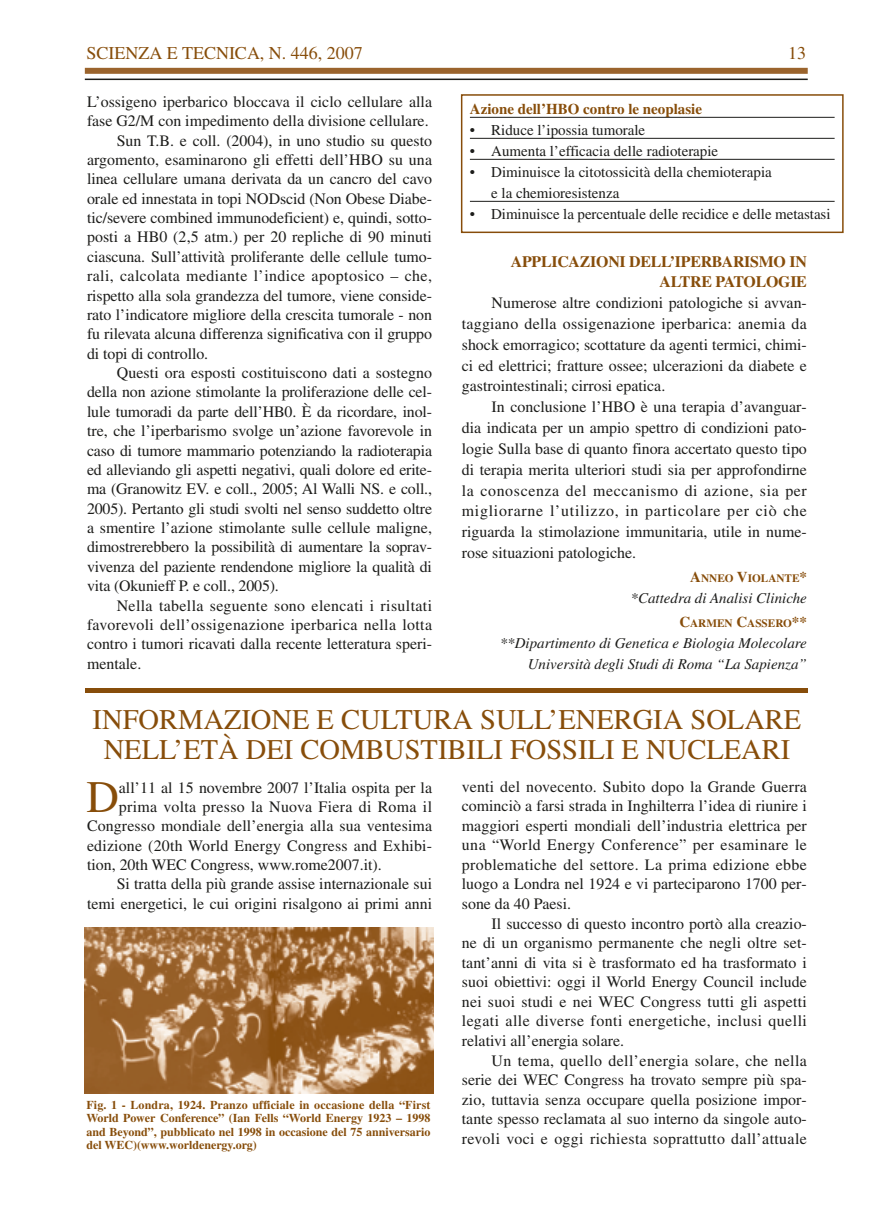
<style>
.page{position:relative;width:893px;height:1212px;background:#fff}
.page>*{position:absolute;margin:0;border:0;box-sizing:border-box;transform-origin:0 0}
.t1{font:45.15px "Times";color:#874d0a}
.t2{font:28.5px/30px "Times";color:#874d0a;text-align:center}
.t3{font:18px "Times";color:#874d0a}
.t4{font:15.9px/19.5px "Times";color:#1c1c1a;text-align:justify}
.t5{font:15.9px "Times";letter-spacing:.025em;color:#1c1c1a}
.t6{font:15.9px "Times";letter-spacing:.02em;color:#1c1c1a}
.t7{font:700 15.9px/20.9px "Times";letter-spacing:-.015em;color:#874d0a;text-align:right}
.t8{font:15px/21px "Times";color:#1c1c1a}
.t9{font:italic 15px/21px "Times";color:#1c1c1a;text-align:right}
.t10{font:700 15px "Times";color:#874d0a}
.t11{font:700 12px/13.5px "Times";color:#874d0a;text-align:justify}
.t12{font:700 11.25px "Times";color:#874d0a}
.s1{font-size:15px}
</style>
<div class="page">
<div style="left:85px;top:68px;width:723px;height:6px;background:#9b642d"></div>
<hr style="left:85px;top:79px;width:723px;height:1px;background:#1c1c1a">
<hr style="left:470px;top:117px;width:365px;height:1px;background:#1c1c1a">
<hr style="left:470px;top:138px;width:365px;height:1px;background:#1c1c1a">
<hr style="left:470px;top:159px;width:365px;height:1px;background:#1c1c1a">
<hr style="left:470px;top:201px;width:365px;height:1px;background:#1c1c1a">
<div style="left:461px;top:94px;width:383px;height:139px;border:2px solid #874d0a"></div>
<hr style="left:86px;top:688px;width:722px;height:4px;background:#874d0a">
<img style="left:85px;top:928px;width:348px;height:165px">
<p class="t3" style="left:86px;top:46px;width:278px">SCIENZA E TECNICA, N. 446, 2007</p>
<p class="t3" style="left:788px;top:46px;width:19px">13</p>
<p class="t4" style="left:87px;top:93px;width:347px">L’ossigeno iperbarico bloccava il ciclo cellulare alla</p>
<p class="t4" style="left:87px;top:113px;width:343px">fase G2/M con impedimento della divisione cellulare.</p>
<p class="t4" style="left:117px;top:132px;width:317px">Sun T.B. e coll. (2004), in uno studio su questo</p>
<p class="t4" style="left:87px;top:151px;width:347px">argomento, esaminarono gli effetti dell’HBO su una</p>
<p class="t4" style="left:87px;top:171px;width:347px">linea cellulare umana derivata da un cancro del cavo</p>
<p class="t4" style="left:87px;top:190px;width:347px">orale ed innestata in topi NODscid (Non Obese Diabe-</p>
<p class="t4" style="left:87px;top:209px;width:347px">tic/severe combined immunodeficient) e, quindi, sotto-</p>
<p class="t4" style="left:87px;top:229px;width:347px">posti a HB0 (2,5 atm.) per 20 repliche di 90 minuti</p>
<p class="t4" style="left:87px;top:248px;width:347px">ciascuna. Sull’attività proliferante delle cellule tumo-</p>
<p class="t5" style="left:87px;top:270px;width:347px">rali, calcolata mediante l’indice apoptosico – che,</p>
<p class="t4" style="left:87px;top:287px;width:347px">rispetto alla sola grandezza del tumore, viene conside-</p>
<p class="t4" style="left:87px;top:306px;width:347px">rato l’indicatore migliore della crescita tumorale - non</p>
<p class="t4" style="left:87px;top:326px;width:347px">fu rilevata alcuna differenza significativa con il gruppo</p>
<p class="t4" style="left:87px;top:345px;width:123px">di topi di controllo.</p>
<p class="t4" style="left:117px;top:364px;width:317px">Questi ora esposti costituiscono dati a sostegno</p>
<p class="t4" style="left:87px;top:384px;width:347px">della non azione stimolante la proliferazione delle cel-</p>
<p class="t4" style="left:87px;top:403px;width:347px">lule tumoradi da parte dell’HB0. È da ricordare, inol-</p>
<p class="t4" style="left:87px;top:423px;width:347px">tre, che l’iperbarismo svolge un’azione favorevole in</p>
<p class="t4" style="left:87px;top:442px;width:347px">caso di tumore mammario potenziando la radioterapia</p>
<p class="t4" style="left:87px;top:461px;width:347px">ed alleviando gli aspetti negativi, quali dolore ed erite-</p>
<p class="t4" style="left:87px;top:481px;width:347px">ma (Granowitz EV. e coll., 2005; Al Walli NS. e coll.,</p>
<p class="t4" style="left:87px;top:500px;width:347px">2005). Pertanto gli studi svolti nel senso suddetto oltre</p>
<p class="t4" style="left:87px;top:519px;width:347px">a smentire l’azione stimolante sulle cellule maligne,</p>
<p class="t4" style="left:87px;top:539px;width:347px">dimostrerebbero la possibilità di aumentare la soprav-</p>
<p class="t4" style="left:87px;top:558px;width:347px">vivenza del paziente rendendone migliore la qualità di</p>
<p class="t4" style="left:87px;top:578px;width:193px">vita (Okunieff P. e coll., 2005).</p>
<p class="t5" style="left:117px;top:599px;width:317px">Nella tabella seguente sono elencati i risultati</p>
<p class="t6" style="left:87px;top:619px;width:347px">favorevoli dell’ossigenazione iperbarica nella lotta</p>
<p class="t4" style="left:87px;top:636px;width:347px">contro i tumori ricavati dalla recente letteratura speri-</p>
<p class="t4" style="left:87px;top:655px;width:56px">mentale.</p>
<p class="t10" style="left:470px;top:103px;width:234px">Azione dell’HBO contro le neoplasie</p>
<p class="t8" style="left:470px;top:121px;width:177px">• Riduce l’ipossia tumorale</p>
<p class="t8" style="left:470px;top:142px;width:250px">• Aumenta l’efficacia delle radioterapie</p>
<p class="t8" style="left:491px;top:163px;width:282px;text-indent:-21px">• Diminuisce la citotossicità della chemioterapia e la chemioresistenza</p>
<p class="t8" style="left:470px;top:205px;width:362px">• Diminuisce la percentuale delle recidice e delle metastasi</p>
<p class="t7" style="left:511px;top:252px;width:297px">APPLICAZIONI DELL’IPERBARISMO IN<br>ALTRE PATOLOGIE</p>
<p class="t4" style="left:462px;top:294px;width:347px;line-height:20.9px;text-indent:30px">Numerose altre condizioni patologiche si avvan&shy;taggiano della ossigenazione iperbarica: anemia da shock emorragico; scottature da agenti termici, chimi&shy;ci ed elettrici; fratture ossee; ulcerazioni da diabete e gastrointestinali; cirrosi epatica.</p>
<p class="t4" style="left:462px;top:398px;width:347px;line-height:20.9px;text-indent:30px">In conclusione l’HBO è una terapia d’avanguar&shy;dia indicata per un ampio spettro di condizioni pato&shy;logie Sulla base di quanto finora accertato questo tipo di terapia merita ulteriori studi sia per approfondirne la conoscenza del meccanismo di azione, sia per migliorarne l’utilizzo, in particolare per ciò che riguarda la stimolazione immunitaria, utile in nume&shy;rose situazioni patologiche.</p>
<p class="t12" style="left:690px;top:574px;width:118px"><span class="s1">A</span>NNEO <span class="s1">V</span>IOLANTE<span class="s1">*</span></p>
<p class="t9" style="left:630px;top:589px;width:178px">*Cattedra di Analisi Cliniche</p>
<p class="t12" style="left:679px;top:619px;width:129px"><span class="s1">C</span>ARMEN <span class="s1">C</span>ASSERO<span class="s1">**</span></p>
<p class="t9" style="left:500px;top:634px;width:309px">**Dipartimento di Genetica e Biologia Molecolare<br>Università degli Studi di Roma “La Sapienza”</p>
<h2 class="t2" style="left:93px;top:707px;width:710px">INFORMAZIONE E CULTURA SULL’ENERGIA SOLARE<br>NELL’ETÀ DEI COMBUSTIBILI FOSSILI E NUCLEARI</h2>
<h1 class="t1" style="left:86px;top:780px;width:34px">D</h1>
<p class="t4" style="left:119px;top:779px;width:315px">all’11 al 15 novembre 2007 l’Italia ospita per la</p>
<p class="t6" style="left:119px;top:801px;width:315px">prima volta presso la Nuova Fiera di Roma il</p>
<p class="t4" style="left:87px;top:818px;width:347px">Congresso mondiale dell’energia alla sua ventesima</p>
<p class="t4" style="left:87px;top:837px;width:347px">edizione (20th World Energy Congress and Exhibi-</p>
<p class="t4" style="left:87px;top:856px;width:296px">tion, 20th WEC Congress, www.rome2007.it).</p>
<p class="t4" style="left:117px;top:876px;width:317px">Si tratta della più grande assise internazionale sui</p>
<p class="t4" style="left:87px;top:895px;width:347px">temi energetici, le cui origini risalgono ai primi anni</p>
<p class="t11" style="left:86px;top:1099px;width:346px">Fig. 1 - Londra, 1924. Pranzo ufficiale in occasione della “First World Power Conference” (Ian Fells “World Energy 1923 – 1998 and Beyond”, pubblicato nel 1998 in occasione del 75 anniversario del WEC)(www.worldenergy.org)</p>
<p class="t4" style="left:462px;top:778px;width:347px">venti del novecento. Subito dopo la Grande Guerra cominciò a farsi strada in Inghilterra l’idea di riunire i maggiori esperti mondiali dell’industria elettrica per una “World Energy Conference” per esaminare le problematiche del settore. La prima edizione ebbe luogo a Londra nel 1924 e vi parteciparono 1700 per&shy;sone da 40 Paesi.</p>
<p class="t4" style="left:462px;top:915px;width:347px;text-indent:30px">Il successo di questo incontro portò alla creazio&shy;ne di un organismo permanente che negli oltre set&shy;tant’anni di vita si è trasformato ed ha trasformato i suoi obiettivi: oggi il World Energy Council include nei suoi studi e nei WEC Congress tutti gli aspetti legati alle diverse fonti energetiche, inclusi quelli relativi all’energia solare.</p>
<p class="t4" style="left:462px;top:1052px;width:347px;text-indent:30px">Un tema, quello dell’energia solare, che nella serie dei WEC Congress ha trovato sempre più spa&shy;zio, tuttavia senza occupare quella posizione impor&shy;tante spesso reclamata al suo interno da singole auto&shy;revoli voci e oggi richiesta soprattutto dall’attuale</p>
</div>
